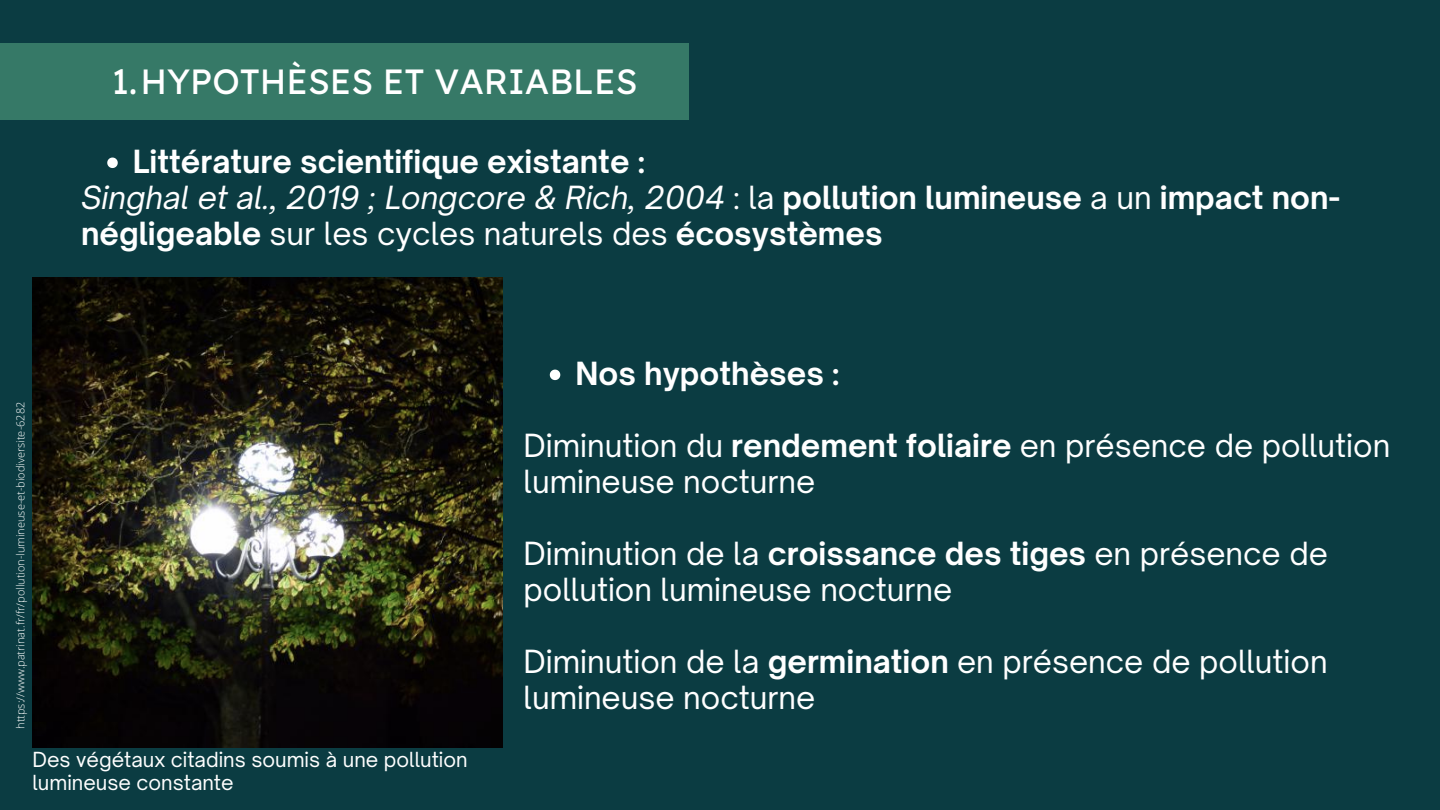
<style>
.page{position:relative;width:1440px;height:810px;background:#0b3c42}
.page>*{position:absolute;margin:0;border:0;box-sizing:border-box;transform-origin:0 0}
.t1{font:35px "Lexend Deca";color:#fff}
.t2{font:30.5px/36px "Open Sauce One";color:#fff}
.t3{font:700 30.5px/36px "Open Sauce One";color:#fff}
.t4{font:19.9px/23.2px "Open Sauce One";color:#fff}
.t5{font:300 11px "Open Sans";color:#fff}
.s1{font-weight:400;font-style:italic}
.s2{font-weight:400}
.s3{font-weight:700}
</style>
<div class="page">
<div style="left:0;top:43px;width:688px;height:76px;background:#367967"></div>
<img style="left:32px;top:277px;width:471px;height:470px">
<svg style="left:107px;top:158px;width:11px;height:10px"></svg>
<svg style="left:550px;top:370px;width:10px;height:10px"></svg>
<p class="t1" style="left:112px;top:59px;width:528px">1.HYPOTHÈSES ET VARIABLES</p>
<p class="t3" style="left:81px;top:143px;width:1260px;text-indent:52px">Littérature scientifique existante :<br><span class="s1">Singhal et al., 2019 ; Longcore &amp; Rich, 2004</span> <span class="s2">: la</span> pollution lumineuse <span class="s2">a un</span> impact non&shy;négligeable <span class="s2">sur les cycles naturels des</span> écosystèmes</p>
<p class="t5" style="left:13px;top:729px;width:329px;rotate:-90deg">https://www.patrinat.fr/fr/pollution-lumineuse-et-biodiversite-6282</p>
<p class="t4" style="left:32px;top:748px;width:437px">Des végétaux citadins soumis à une pollution lumineuse constante</p>
<p class="t3" style="left:575px;top:355px;width:265px">Nos hypothèses :</p>
<p class="t2" style="left:524px;top:427px;width:868px">Diminution du <span class="s3">rendement foliaire</span> en présence de pollution lumineuse nocturne</p>
<p class="t2" style="left:524px;top:535px;width:806px">Diminution de la <span class="s3">croissance des tiges</span> en présence de pollution lumineuse nocturne</p>
<p class="t2" style="left:524px;top:643px;width:806px">Diminution de la <span class="s3">germination</span> en présence de pollution lumineuse nocturne</p>
</div>
